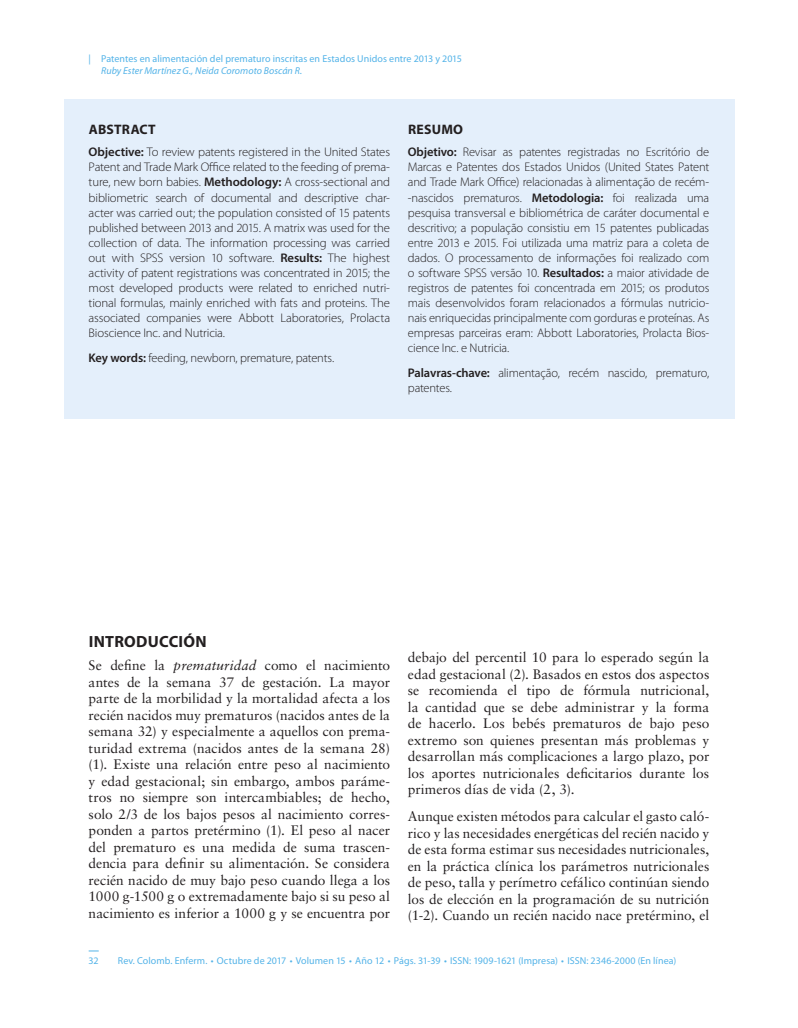
<style>
.page{position:relative;width:798px;height:1028px;background:#fff}
.page>*{position:absolute;margin:0;border:0;box-sizing:border-box;transform-origin:0 0}
._1-Titulos{font:700 16.25px "Myriad Pro";letter-spacing:.015em;color:#231f20}
._1-TXT_General{font:13.75px/16.5px "Sabon LT Std";color:#231f20;text-align:justify}
._1R-Titulo_resumen{font:700 13.75px "Myriad Pro";letter-spacing:.02em;color:#231f20}
._2R-Txt_resumen_Port{font:300 12.5px/15px "Myriad Pro";letter-spacing:-.015em;color:#231f20;text-align:justify}
._2R-Txt_resumen_Ingl{font:300 12.5px/15px "Myriad Pro";letter-spacing:-.015em;color:#231f20;text-align:justify}
.t1{font:10px "Myriad Pro";letter-spacing:.005em;color:#53b3e8}
.t2{font:italic 10px "Myriad Pro";letter-spacing:.005em;color:#53b3e8}
.s1{font-weight:600}
.s2{font-style:italic}
</style>
<div class="page">
<div style="left:64px;top:99px;width:669px;height:319px;background:#e4effb"></div>
<p class="t1" style="left:89px;top:52px;width:374px">| Patentes en alimentación del prematuro inscritas en Estados Unidos entre 2013 y 2015</p>
<p class="t2" style="left:101px;top:64px;width:203px">Ruby Ester Martínez G., Neida Coromoto Boscán R.</p>
<p class="_1R-Titulo_resumen" style="left:89px;top:121px;width:68px">ABSTRACT</p>
<p class="_2R-Txt_resumen_Ingl" style="left:89px;top:145px;width:303px"><span class="s1">Objective:</span> To review patents registered in the United States Patent and Trade Mark Office related to the feeding of prema&shy;ture, new born babies. <span class="s1">Methodology:</span> A cross-sectional and bibliometric search of documental and descriptive char&shy;acter was carried out; the population consisted of 15 patents published between 2013 and 2015. A matrix was used for the collection of data. The information processing was carried out with SPSS version 10 software. <span class="s1">Results:</span> The highest activity of patent registrations was concentrated in 2015; the most developed products were related to enriched nutri&shy;tional formulas, mainly enriched with fats and proteins. The associated companies were Abbott Laboratories, Prolacta Bioscience Inc. and Nutricia.</p>
<p class="_2R-Txt_resumen_Ingl" style="left:89px;top:350px;width:247px"><span class="s1">Key words:</span> feeding, newborn, premature, patents.</p>
<p class="_1R-Titulo_resumen" style="left:408px;top:121px;width:57px">RESUMO</p>
<p class="_2R-Txt_resumen_Port" style="left:407px;top:145px;width:303px"><span class="s1">Objetivo:</span> Revisar as patentes registradas no Escritório de Marcas e Patentes dos Estados Unidos (United States Patent and Trade Mark Office) relacionadas à alimentação de recém--nascidos prematuros. <span class="s1">Metodologia:</span> foi realizada uma pesquisa transversal e bibliométrica de caráter documental e descritivo; a população consistiu em 15 patentes publicadas entre 2013 e 2015. Foi utilizada uma matriz para a coleta de dados. O processamento de informações foi realizado com o software SPSS versão 10. <span class="s1">Resultados:</span> a maior atividade de registros de patentes foi concentrada em 2015; os produtos mais desenvolvidos foram relacionados a fórmulas nutricio&shy;nais enriquecidas principalmente com gorduras e proteínas. As empresas parceiras eram: Abbott Laboratories, Prolacta Bios&shy;cience Inc. e Nutricia.</p>
<p class="_2R-Txt_resumen_Port" style="left:407px;top:365px;width:303px"><span class="s1">Palavras-chave:</span> alimentação, recém nascido, prematuro, patentes.</p>
<p class="_1-Titulos" style="left:89px;top:630px;width:119px">INTRODUCCIÓN</p>
<p class="_1-TXT_General" style="left:89px;top:657px;width:303px">Se define la <span class="s2">prematuridad</span> como el nacimiento antes de la semana 37 de gestación. La mayor parte de la morbilidad y la mortalidad afecta a los recién nacidos muy prematuros (nacidos antes de la semana 32) y especialmente a aquellos con prema&shy;turidad extrema (nacidos antes de la semana 28) (1). Existe una relación entre peso al nacimiento y edad gestacional; sin embargo, ambos paráme&shy;tros no siempre son intercambiables; de hecho, solo 2/3 de los bajos pesos al nacimiento corres&shy;ponden a partos pretérmino (1). El peso al nacer del prematuro es una medida de suma trascen&shy;dencia para definir su alimentación. Se considera recién nacido de muy bajo peso cuando llega a los 1000 g-1500 g o extremadamente bajo si su peso al nacimiento es inferior a 1000 g y se encuentra por</p>
<p class="_1-TXT_General" style="left:407px;top:649px;width:303px">debajo del percentil 10 para lo esperado según la edad gestacional (2). Basados en estos dos aspectos se recomienda el tipo de fórmula nutricional, la cantidad que se debe administrar y la forma de hacerlo. Los bebés prematuros de bajo peso extremo son quienes presentan más problemas y desarrollan más complicaciones a largo plazo, por los aportes nutricionales deficitarios durante los primeros días de vida (2, 3).</p>
<p class="_1-TXT_General" style="left:407px;top:808px;width:303px">Aunque existen métodos para calcular el gasto caló&shy;rico y las necesidades energéticas del recién nacido y de esta forma estimar sus necesidades nutricionales, en la práctica clínica los parámetros nutricionales de peso, talla y perímetro cefálico continúan siendo los de elección en la programación de su nutrición (1-2). Cuando un recién nacido nace pretérmino, el</p>
<p class="t1" style="left:89px;top:954px;width:12px">32</p>
<p class="t1" style="left:118px;top:954px;width:559px">Rev. Colomb. Enferm. • Octubre de 2017 • Volumen 15 • Año 12 • Págs. 31-39 • ISSN: 1909-1621 (Impresa) • ISSN: 2346-2000 (En línea)</p>
</div>
